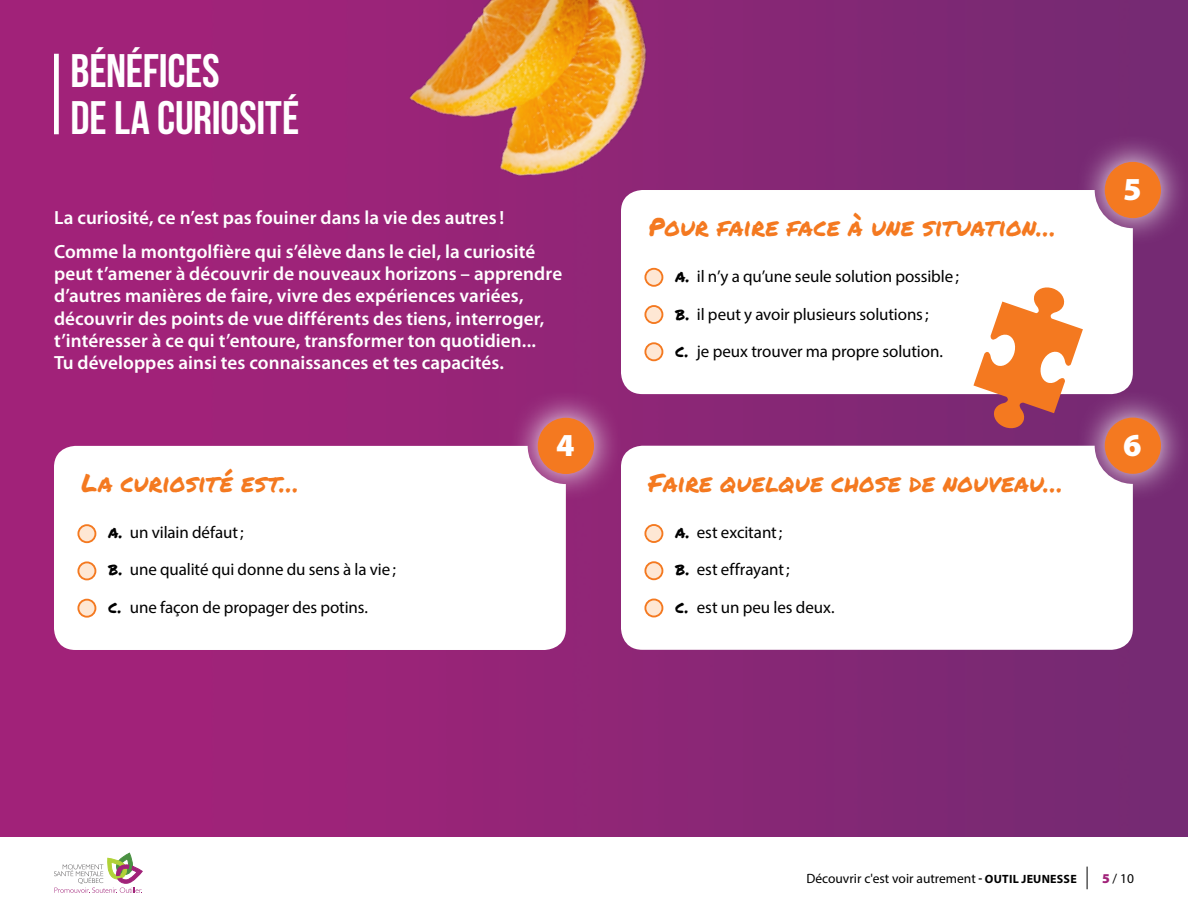
<style>
.page{position:relative;width:1188px;height:918px;background:#fff}
.page>*{position:absolute;margin:0;border:0;box-sizing:border-box;transform-origin:0 0}
.t1{font:46.95px/47px "Bebas Neue";letter-spacing:-.005em;color:#fff}
.t2{font:900 32.1px "Myriad Pro";color:#fff}
.t3{font:25.05px "Permanent Marker";letter-spacing:.01em;color:#f47920}
.t4{font:600 19.05px/22.4px "Myriad Pro";letter-spacing:.005em;color:#fff}
.t5{font:16.95px "Myriad Pro";letter-spacing:-.005em;color:#000}
.t6{font:13.5px "Myriad Pro";color:#000}
.s1{font-family:"Permanent Marker";font-size:17.25px}
.s2{font-weight:700;font-size:12px}
.s3{font-weight:900;color:#a12279}
</style>
<div class="page">
<svg style="left:54px;top:853px;width:88px;height:40px"></svg>
<svg style="left:1087px;top:867px;width:1px;height:22px"></svg>
<img style="left:0;top:0;width:1188px;height:837px">
<svg style="left:621px;top:190px;width:512px;height:204px"></svg>
<div style="left:54px;top:54px;width:5px;height:80px;background:#fff"></div>
<img style="left:366px;top:0;width:368px;height:250px">
<svg style="left:510px;top:389px;width:112px;height:114px;fill:#952d7b"></svg>
<div style="left:538px;top:418px;width:56px;height:56px;background:#f47920;border-radius:50%"></div>
<svg style="left:1077px;top:389px;width:111px;height:114px"></svg>
<div style="left:1105px;top:418px;width:56px;height:56px;background:#f47920;border-radius:50%"></div>
<svg style="left:54px;top:446px;width:512px;height:204px"></svg>
<svg style="left:621px;top:446px;width:512px;height:204px"></svg>
<div style="left:78px;top:600px;width:17px;height:17px;background:#fee7d4;border-radius:50%"></div>
<div style="left:77px;top:599px;width:19px;height:19px;border:2px solid #f47920;border-radius:50%"></div>
<div style="left:645px;top:343px;width:17px;height:17px;background:#fee7d4;border-radius:50%"></div>
<div style="left:644px;top:342px;width:19px;height:19px;border:2px solid #f47920;border-radius:50%"></div>
<div style="left:645px;top:599px;width:17px;height:18px;background:#fee7d4;border-radius:50%"></div>
<div style="left:644px;top:599px;width:19px;height:18px;border:2px solid #f47920;border-radius:50%"></div>
<div style="left:78px;top:562px;width:17px;height:17px;background:#fee7d4;border-radius:50%"></div>
<div style="left:77px;top:561px;width:19px;height:19px;border:2px solid #f47920;border-radius:50%"></div>
<div style="left:645px;top:306px;width:17px;height:17px;background:#fee7d4;border-radius:50%"></div>
<div style="left:644px;top:305px;width:19px;height:19px;border:2px solid #f47920;border-radius:50%"></div>
<div style="left:645px;top:562px;width:17px;height:17px;background:#fee7d4;border-radius:50%"></div>
<div style="left:644px;top:561px;width:19px;height:19px;border:2px solid #f47920;border-radius:50%"></div>
<div style="left:78px;top:525px;width:17px;height:17px;background:#fee7d4;border-radius:50%"></div>
<div style="left:77px;top:524px;width:19px;height:19px;border:2px solid #f47920;border-radius:50%"></div>
<div style="left:645px;top:269px;width:17px;height:17px;background:#fee7d4;border-radius:50%"></div>
<div style="left:644px;top:268px;width:19px;height:19px;border:2px solid #f47920;border-radius:50%"></div>
<div style="left:645px;top:525px;width:17px;height:17px;background:#fee7d4;border-radius:50%"></div>
<div style="left:644px;top:524px;width:19px;height:19px;border:2px solid #f47920;border-radius:50%"></div>
<svg style="left:1077px;top:133px;width:111px;height:114px"></svg>
<div style="left:1105px;top:162px;width:56px;height:56px;background:#f47920;border-radius:50%"></div>
<svg style="left:973px;top:286px;width:110px;height:144px"></svg>
<h1 class="t1" style="left:71px;top:47px;width:230px">BÉNÉFICES<br>DE LA CURIOSITÉ</h1>
<p class="t4" style="left:54px;top:200px;width:483px;line-height:33.8px">La curiosité, ce n’est pas fouiner dans la vie des autres !<br>Comme la montgolfière qui s’élève dans le ciel, la curiosité</p>
<p class="t4" style="left:54px;top:262px;width:510px">peut t’amener à découvrir de nouveaux horizons – apprendre d’autres manières de faire, vivre des expériences variées, découvrir des points de vue différents des tiens, interroger, t’intéresser à ce qui t’entoure, transformer ton quotidien...<br>Tu développes ainsi tes connaissances et tes capacités.</p>
<h3 class="t3" style="left:649px;top:209px;width:409px">Pour faire face à une situation…</h3>
<p class="t5" style="left:675px;top:266px;width:285px"><span class="s1">a.</span> il n’y a qu’une seule solution possible;</p>
<p class="t5" style="left:675px;top:303px;width:255px"><span class="s1">b.</span> il peut y avoir plusieurs solutions;</p>
<p class="t5" style="left:675px;top:341px;width:269px"><span class="s1">c.</span> je peux trouver ma propre solution.</p>
<h2 class="t2" style="left:1123px;top:171px;width:20px">5</h2>
<h3 class="t3" style="left:82px;top:465px;width:219px">La curiosité est…</h3>
<p class="t5" style="left:108px;top:522px;width:137px"><span class="s1">a.</span> un vilain défaut;</p>
<p class="t5" style="left:108px;top:559px;width:289px"><span class="s1">b.</span> une qualité qui donne du sens à la vie;</p>
<p class="t5" style="left:108px;top:597px;width:261px"><span class="s1">c.</span> une façon de propager des potins.</p>
<h2 class="t2" style="left:556px;top:427px;width:20px">4</h2>
<h2 class="t2" style="left:1123px;top:427px;width:20px">6</h2>
<h3 class="t3" style="left:649px;top:464px;width:416px">Faire quelque chose de nouveau…</h3>
<p class="t5" style="left:675px;top:522px;width:109px"><span class="s1">a.</span> est excitant;</p>
<p class="t5" style="left:675px;top:559px;width:116px"><span class="s1">b.</span> est effrayant;</p>
<p class="t5" style="left:675px;top:597px;width:161px"><span class="s1">c.</span> est un peu les deux.</p>
<p class="t6" style="left:806px;top:870px;width:272px">Découvrir c'est voir autrement <span class="s2">- OUTIL JEUNESSE</span></p>
<p class="t6" style="left:1102px;top:870px;width:33px"><span class="s3">5</span>/ 10</p>
</div>
